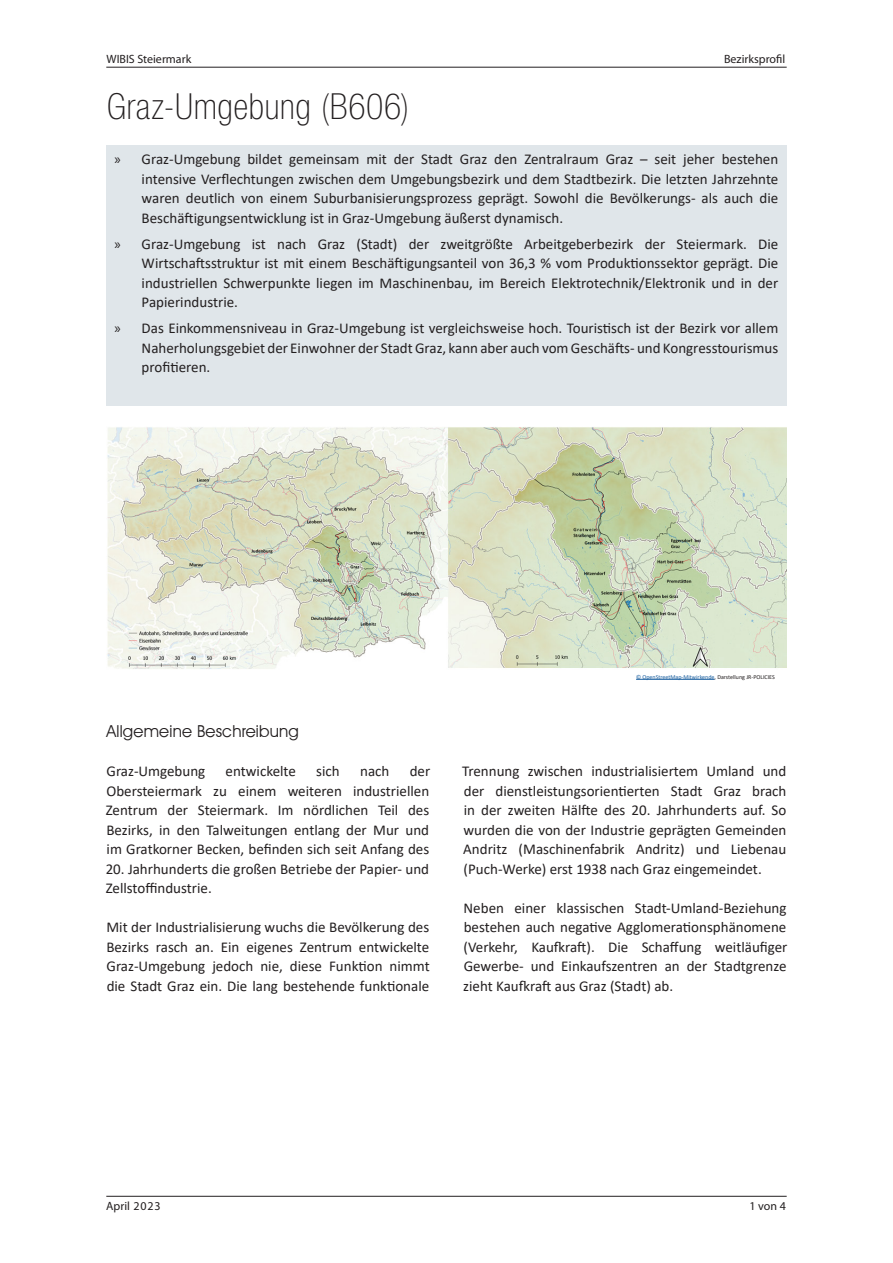
<style>
.page{position:relative;width:893px;height:1263px;background:#fff}
.page>*{position:absolute;margin:0;border:0;box-sizing:border-box;transform-origin:0 0}
.jr_title{font:100 condensed 36px "Helvetica Neue LT Pro";letter-spacing:.02em;color:#231f20}
.Überschrift_1_T{font:16.5px "Avant Garde IT Cby BT Book";letter-spacing:.01em;color:#231f20}
.Fließtext_T{font:15px/19.5px "Calibri";color:#231f20;text-align:justify}
.t1{font:12px "Myriad Pro";color:#231f20}
.Fließtext_T-2{font:6px "Calibri";color:#175d9e}
.s1{font-family:"Myriad Pro"}
.s2{color:#231f20}
</style>
<div class="page">
<hr style="left:106px;top:67px;width:681px;height:1px;background:#231f20">
<hr style="left:106px;top:1196px;width:681px;height:1px;background:#231f20">
<div style="left:106px;top:145px;width:681px;height:261px;background:#e0e6ea"></div>
<img style="left:107px;top:427px;width:680px;height:242px">
<hr style="left:636px;top:679px;width:78px;height:1px;background:#175d9e">
<p class="t1" style="left:107px;top:51px;width:86px">WIBIS Steiermark</p>
<p class="t1" style="left:724px;top:51px;width:63px">Bezirksprofil</p>
<p class="jr_title" style="left:107px;top:87px;width:304px">Graz-Umgebung (B606)</p>
<p class="Fließtext_T" style="left:142px;top:149px;width:638px;text-indent:-27px"><span class="s1">»</span> Graz-Umgebung bildet gemeinsam mit der Stadt Graz den Zentralraum Graz – seit jeher bestehen intensive Verflechtungen zwischen dem Umgebungsbezirk und dem Stadtbezirk. Die letzten Jahrzehnte waren deutlich von einem Suburbanisierungsprozess geprägt. Sowohl die Bevölkerungs- als auch die Beschäftigungsentwicklung ist in Graz-Umgebung äußerst dynamisch.</p>
<p class="Fließtext_T" style="left:142px;top:234px;width:638px;text-indent:-27px"><span class="s1">»</span> Graz-Umgebung ist nach Graz (Stadt) der zweitgrößte Arbeitgeberbezirk der Steiermark. Die Wirtschaftsstruktur ist mit einem Beschäftigungsanteil von 36,3 % vom Produktionssektor geprägt. Die industriellen Schwerpunkte liegen im Maschinenbau, im Bereich Elektrotechnik/Elektronik und in der Papierindustrie.</p>
<p class="Fließtext_T" style="left:142px;top:318px;width:638px;text-indent:-27px"><span class="s1">»</span> Das Einkommensniveau in Graz-Umgebung ist vergleichsweise hoch. Touristisch ist der Bezirk vor allem Naherholungsgebiet der Einwohner der Stadt Graz, kann aber auch vom Geschäfts- und Kongresstourismus profitieren.</p>
<p class="Überschrift_1_T" style="left:106px;top:721px;width:194px">Allgemeine Beschreibung</p>
<p class="Fließtext_T" style="left:107px;top:761px;width:100px">Graz-Umgebung</p>
<p class="Fließtext_T" style="left:226px;top:761px;width:72px">entwickelte</p>
<p class="Fließtext_T" style="left:316px;top:761px;width:25px">sich</p>
<p class="Fließtext_T" style="left:360px;top:761px;width:31px">nach</p>
<p class="Fließtext_T" style="left:106px;top:761px;width:326px;text-indent:304px">der Obersteiermark zu einem weiteren industriellen Zentrum der Steiermark. Im nördlichen Teil des Bezirks, in den Talweitungen entlang der Mur und im Gratkorner Becken, befinden sich seit Anfang des</p>
<p class="Fließtext_T" style="left:106px;top:858px;width:325px">20. Jahrhunderts die großen Betriebe der Papier- und<br>Zellstoffindustrie.</p>
<p class="Fließtext_T" style="left:106px;top:917px;width:325px">Mit der Industrialisierung wuchs die Bevölkerung des Bezirks rasch an. Ein eigenes Zentrum entwickelte Graz-Umgebung jedoch nie, diese Funktion nimmt die Stadt Graz ein. Die lang bestehende funktionale</p>
<p class="Fließtext_T-2" style="left:636px;top:672px;width:140px">© OpenStreetMap-Mitwirkende<span class="s2">, Darstellung JR-POLICIES</span></p>
<p class="Fließtext_T" style="left:462px;top:761px;width:326px">Trennung zwischen industrialisiertem Umland und der dienstleistungsorientierten Stadt Graz brach in der zweiten Hälfte des 20. Jahrhunderts auf. So wurden die von der Industrie geprägten Gemeinden Andritz (Maschinenfabrik Andritz) und Liebenau (Puch-Werke) erst 1938 nach Graz eingemeindet.</p>
<p class="Fließtext_T" style="left:463px;top:897px;width:326px">Neben einer klassischen Stadt-Umland-Beziehung bestehen auch negative Agglomerationsphänomene (Verkehr, Kaufkraft). Die Schaffung weitläufiger Gewerbe- und Einkaufszentren an der Stadtgrenze zieht Kaufkraft aus Graz (Stadt) ab.</p>
<p class="t1" style="left:106px;top:1199px;width:56px">April 2023</p>
<p class="t1" style="left:749px;top:1199px;width:38px">1 von 4</p>
</div>
